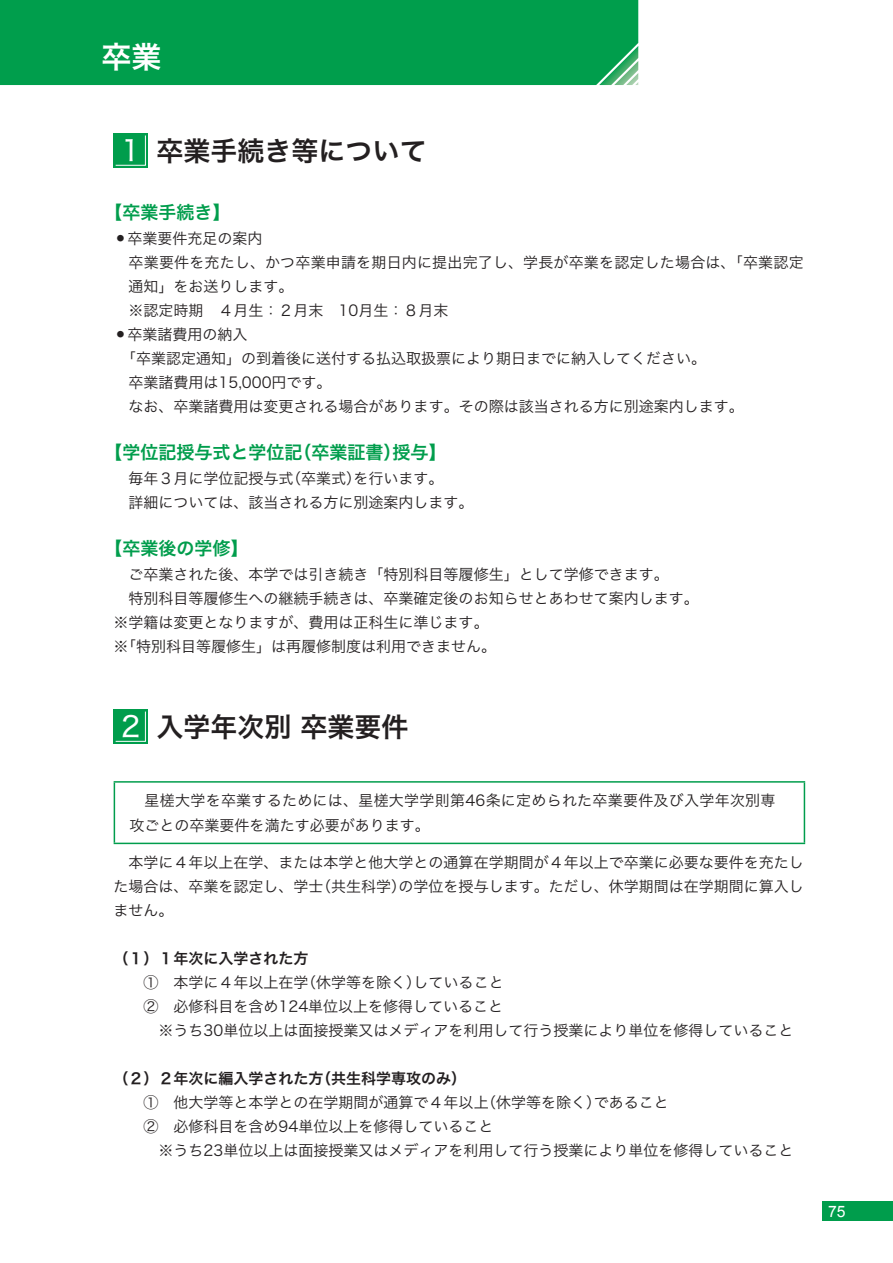
<style>
.page{position:relative;width:893px;height:1263px;background:#fff}
.page>*{position:absolute;margin:0;border:0;box-sizing:border-box;transform-origin:0 0}
.t1{font:30px "Hiragino Sans W6";color:#fff}
.t2{font:27px "Hiragino Sans W6";color:#231f20}
.t3{font:18px "Hiragino Sans W6";color:#009d4c}
.t4{font:15.75px "Arial";color:#fff}
.t5{font:15px/24px "Hiragino Sans W3";color:#231f20}
.t6{font:15px/25.5px "Hiragino Sans W3";letter-spacing:.02em;color:#231f20}
.t7{font:15px "Hiragino Sans W6";color:#231f20}
.s1{font-family:"Hiragino Sans W4";font-size:28.5px;color:#fff}
</style>
<div class="page">
<div style="left:0;top:0;width:638px;height:85px;background:#009e4c"></div>
<hr style="left:114px;top:781px;width:691px;height:2px;background:#009d4c">
<hr style="left:114px;top:783px;width:1px;height:60px;background:#009d4c">
<hr style="left:804px;top:783px;width:1px;height:60px;background:#009d4c">
<hr style="left:114px;top:843px;width:691px;height:1px;background:#009d4c">
<div style="left:114px;top:133px;width:34px;height:34px;background:#009d4c"></div>
<svg style="left:115px;top:135px;width:31px;height:31px"></svg>
<div style="left:114px;top:709px;width:34px;height:34px;background:#009d4c"></div>
<svg style="left:115px;top:711px;width:31px;height:31px"></svg>
<div style="left:823px;top:1201px;width:70px;height:19px;background:#009d4c"></div>
<h1 class="t1" style="left:101px;top:29px;width:61px">卒業</h1>
<h2 class="t2" style="left:116px;top:126px;width:312px"><span class="s1">１</span> 卒業手続き等について</h2>
<p class="t3" style="left:105px;top:196px;width:127px">【卒業手続き】</p>
<p class="t5" style="left:129px;top:225px;width:677px;text-indent:-12px"><sup>●</sup> 卒業要件充足の案内<br>卒業要件を充たし、かつ卒業申請を期日内に提出完了し、学長が卒業を認定した場合は、｢卒業認定通知｣をお送りします。<br>※認定時期　4月生：2月末　10月生：8 月末</p>
<p class="t5" style="left:129px;top:321px;width:617px;text-indent:-12px"><sup>●</sup> 卒業諸費用の納入<br>｢卒業認定通知｣の到着後に送付する払込取扱票により期日までに納入してください。<br>卒業諸費用は15,000円です。<br>なお、卒業諸費用は変更される場合があります。その際は該当される方に別途案内します。</p>
<p class="t3" style="left:105px;top:436px;width:343px">【学位記授与式と学位記（卒業証書）授与】</p>
<p class="t5" style="left:114px;top:465px;width:361px">　毎年３月に学位記授与式（卒業式）を行います。<br>　詳細については、該当される方に別途案内します。</p>
<p class="t3" style="left:105px;top:532px;width:145px">【卒業後の学修】</p>
<p class="t5" style="left:114px;top:561px;width:586px">　ご卒業された後、本学では引き続き「特別科目等履修生」として学修できます。<br>　特別科目等履修生への継続手続きは、卒業確定後のお知らせとあわせて案内します。※学籍は変更となりますが、費用は正科生に準じます。<br>※「特別科目等履修生」は再履修制度は利用できません。</p>
<h2 class="t2" style="left:116px;top:702px;width:294px"><span class="s1">２</span> 入学年次別 卒業要件</h2>
<p class="t6" style="left:129px;top:786px;width:648px">　星槎大学を卒業するためには、星槎大学学則第46条に定められた卒業要件及び入学年次別専攻ごとの卒業要件を満たす必要があります。</p>
<p class="t5" style="left:114px;top:849px;width:691px;text-align:justify">　本学に４年以上在学、または本学と他大学との通算在学期間が４年以上で卒業に必要な要件を充たした場合は、卒業を認定し、学士（共生科学）の学位を授与します。ただし、休学期間は在学期間に算入しません。</p>
<p class="t7" style="left:114px;top:945px;width:196px">（１ ）１ 年次に入学された方</p>
<p class="t5" style="left:144px;top:969px;width:361px">① 本学に４年以上在学（休学等を除く）していること</p>
<p class="t5" style="left:144px;top:993px;width:361px">② 必修科目を含め124単位以上を修得していること</p>
<p class="t5" style="left:159px;top:1017px;width:636px">※うち30単位以上は面接授業又はメディアを利用して行う授業により単位を修得していること</p>
<p class="t7" style="left:114px;top:1065px;width:354px">（２）２年次に編入学された方（共生科学専攻のみ）</p>
<p class="t5" style="left:144px;top:1089px;width:526px">① 他大学等と本学との在学期間が通算で４年以上（休学等を除く）であること<br>② 必修科目を含め94単位以上を修得していること</p>
<p class="t5" style="left:159px;top:1137px;width:636px">※うち23単位以上は面接授業又はメディアを利用して行う授業により単位を修得していること</p>
<p class="t4" style="left:828px;top:1201px;width:19px">75</p>
</div>
